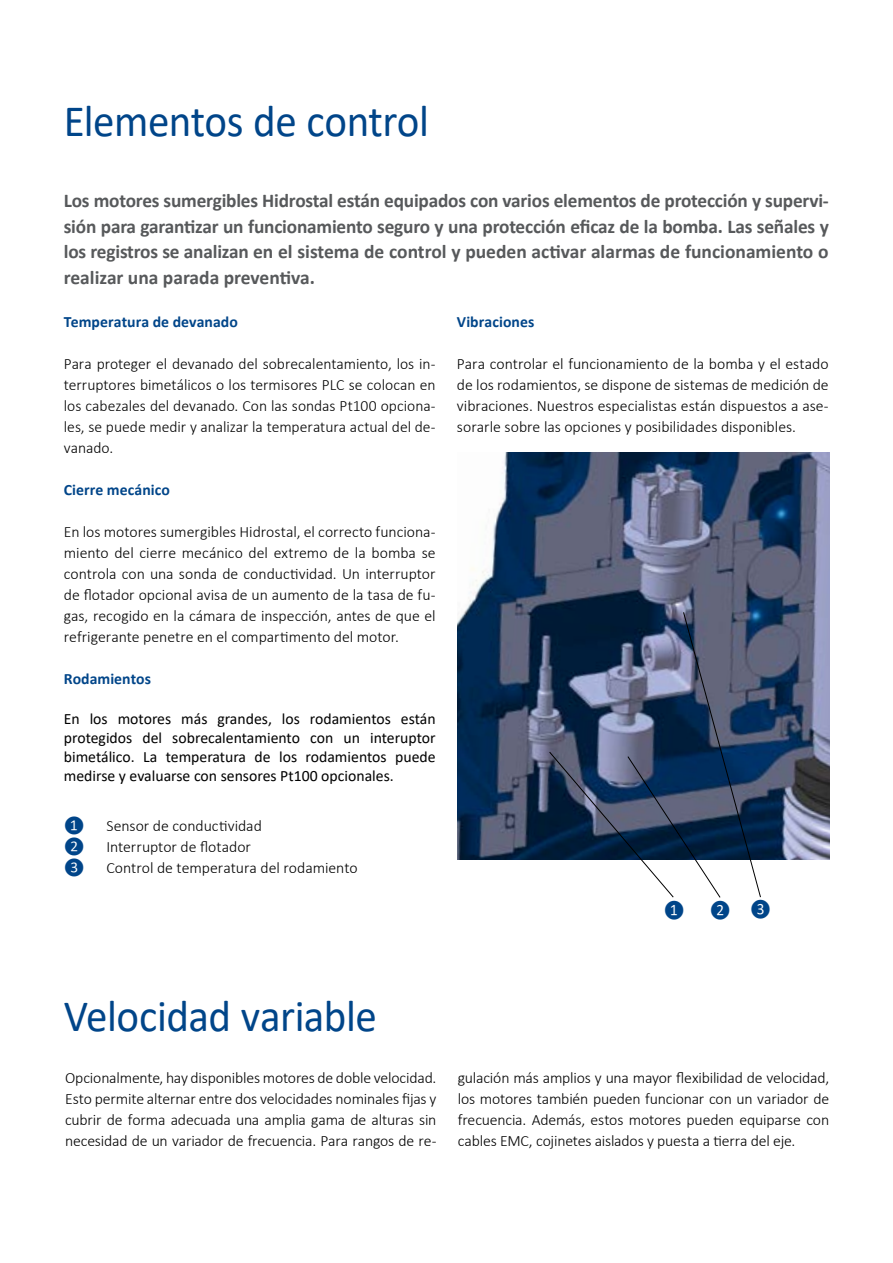
<style>
.page{position:relative;width:893px;height:1263px;background:#fff}
.page>*{position:absolute;margin:0;border:0;box-sizing:border-box;transform-origin:0 0}
.t1{font:45px "Calibri";letter-spacing:-.01em;color:#004589;scale:.96 1}
.t2{font:700 19.5px/25.5px "Calibri";color:#57595b;text-align:justify}
.t3{font:16.5px "Calibri";color:#004589;scale:.96 1}
.t4{font:300 15.75px/21px "Calibri";letter-spacing:-.005em;color:#000;text-align:justify}
.t5{font:15.75px/18.9px "Calibri";color:#000;text-align:justify}
.t6{font:700 15.75px "Calibri";letter-spacing:.005em;color:#004589}
.t7{font:15.75px "Calibri";color:#004589}
</style>
<div class="page">
<img style="left:457px;top:453px;width:372px;height:406px">
<svg style="left:549px;top:612px;width:212px;height:286px;background:#4e5e79"></svg>
<h1 class="t1" style="left:64px;top:90px;width:382px">Elementos de control</h1>
<p class="t2" style="left:64px;top:188px;width:766px">Los motores sumergibles Hidrostal están equipados con varios elementos de protección y supervi&shy;sión para garantizar un funcionamiento seguro y una protección eficaz de la bomba. Las señales y los registros se analizan en el sistema de control y pueden activar alarmas de funcionamiento o realizar una parada preventiva.</p>
<p class="t6" style="left:64px;top:311px;width:175px">Temperatura de devanado</p>
<p class="t4" style="left:64px;top:353px;width:373px">Para proteger el devanado del sobrecalentamiento, los in&shy;terruptores bimetálicos o los termisores PLC se colocan en los cabezales del devanado. Con las sondas Pt100 opciona&shy;les, se puede medir y analizar la temperatura actual del de&shy;vanado.</p>
<p class="t6" style="left:64px;top:479px;width:108px">Cierre mecánico</p>
<p class="t4" style="left:64px;top:521px;width:373px">En los motores sumergibles Hidrostal, el correcto funciona&shy;miento del cierre mecánico del extremo de la bomba se controla con una sonda de conductividad. Un interruptor de flotador opcional avisa de un aumento de la tasa de fu&shy;gas, recogido en la cámara de inspección, antes de que el refrigerante penetre en el compartimento del motor.</p>
<p class="t6" style="left:64px;top:668px;width:89px">Rodamientos</p>
<p class="t5" style="left:64px;top:709px;width:373px">En los motores más grandes, los rodamientos están protegidos del sobrecalentamiento con un interuptor bimetálico. La temperatura de los rodamientos puede medirse y evaluarse con sensores Pt100 opcionales.</p>
<p class="t7" style="left:64px;top:815px;width:22px">❶</p>
<p class="t4" style="left:106px;top:815px;width:157px">Sensor de conductividad</p>
<p class="t7" style="left:64px;top:836px;width:22px">❷</p>
<p class="t4" style="left:106px;top:836px;width:146px">Interruptor de flotador</p>
<p class="t7" style="left:64px;top:857px;width:22px">❸</p>
<p class="t4" style="left:106px;top:857px;width:253px">Control de temperatura del rodamiento</p>
<p class="t6" style="left:457px;top:311px;width:79px">Vibraciones</p>
<p class="t4" style="left:457px;top:353px;width:373px">Para controlar el funcionamiento de la bomba y el estado de los rodamientos, se dispone de sistemas de medición de vibraciones. Nuestros especialistas están dispuestos a ase&shy;sorarle sobre las opciones y posibilidades disponibles.</p>
<p class="t3" style="left:664px;top:899px;width:23px">❶</p>
<p class="t3" style="left:710px;top:899px;width:65px">❷ ❸</p>
<h1 class="t1" style="left:64px;top:985px;width:328px">Velocidad variable</h1>
<p class="t4" style="left:65px;top:1067px;width:373px">Opcionalmente, hay disponibles motores de doble velocidad.<br>Esto permite alternar entre dos velocidades nominales fijas y cubrir de forma adecuada una amplia gama de alturas sin necesidad de un variador de frecuencia. Para rangos de re-</p>
<p class="t4" style="left:458px;top:1067px;width:373px">gulación más amplios y una mayor flexibilidad de velocidad, los motores también pueden funcionar con un variador de frecuencia. Además, estos motores pueden equiparse con cables EMC, cojinetes aislados y puesta a tierra del eje.</p>
</div>
